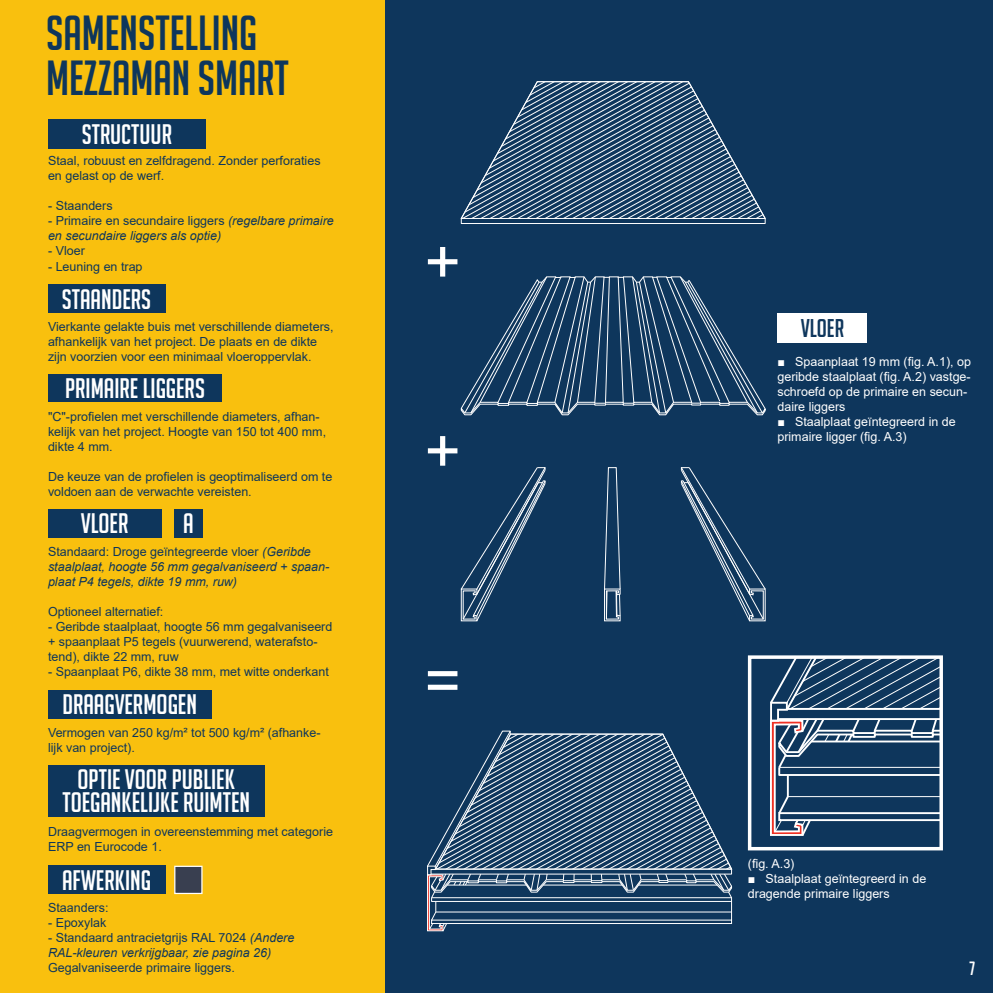
<style>
.page{position:relative;width:993px;height:993px;background:#fff}
.page>*{position:absolute;margin:0;border:0;box-sizing:border-box;transform-origin:0 0}
.t1{font:62.5px "Arial";color:#fff}
.t2{font:48px/45px "Big Noodle Titling";color:#0e365c}
.t3{font:27.5px/22.5px "Big Noodle Titling";color:#fff;text-align:center}
.t4{font:25px "Big Noodle Titling";color:#0e365c}
.t5{font:18.75px "Big Noodle Titling";color:#fff}
.t6{font:12.5px/15px "Arial";color:#0e365c}
.t7{font:italic 12.5px/15px "Arial";color:#0e365c}
.t8{font:12.5px/15px "Arial";color:#fff}
.s1{font-style:normal}
</style>
<div class="page">
<div style="left:365px;top:0;width:627px;height:992px;background:#0e365c"></div>
<div style="left:0;top:0;width:384px;height:992px;background:#f9c00e"></div>
<svg style="left:427px;top:730px;width:305px;height:201px"></svg>
<svg style="left:434px;top:733px;width:298px;height:136px"></svg>
<svg style="left:604px;top:467px;width:17px;height:154px"></svg>
<svg style="left:460px;top:467px;width:86px;height:155px"></svg>
<svg style="left:680px;top:467px;width:86px;height:155px"></svg>
<svg style="left:460px;top:276px;width:306px;height:139px"></svg>
<div style="left:460px;top:218px;width:305px;height:6px;border:1px solid #fff"></div>
<svg style="left:460px;top:81px;width:305px;height:138px"></svg>
<svg style="left:770px;top:659px;width:168px;height:177px"></svg>
<div style="left:747px;top:655px;width:195px;height:195px;border:3px solid #fff"></div>
<div style="left:777px;top:314px;width:90px;height:29px;background:#fff"></div>
<div style="left:48px;top:119px;width:158px;height:29px;background:#0e365c"></div>
<div style="left:48px;top:284px;width:117px;height:29px;background:#0e365c"></div>
<div style="left:48px;top:689px;width:163px;height:29px;background:#0e365c"></div>
<div style="left:48px;top:764px;width:216px;height:52px;background:#0e365c"></div>
<div style="left:48px;top:865px;width:117px;height:28px;background:#0e365c"></div>
<div style="left:174px;top:865px;width:28px;height:28px;background:#393f50;border:1px solid #fff"></div>
<div style="left:48px;top:374px;width:174px;height:27px;background:#0e365c"></div>
<div style="left:48px;top:509px;width:113px;height:28px;background:#0e365c"></div>
<div style="left:174px;top:509px;width:28px;height:28px;background:#0e365c"></div>
<h2 class="t2" style="left:46px;top:10px;width:244px">SAMENSTELLING<br>MEZZAMAN SMART</h2>
<h3 class="t3" style="left:82px;top:122px;width:92px">STRUCTUUR</h3>
<p class="t6" style="left:48px;top:153px;width:274px">Staal, robuust en zelfdragend. Zonder perforaties en gelast op de werf.</p>
<p class="t6" style="left:48px;top:198px;width:66px">- Staanders</p>
<p class="t7" style="left:48px;top:214px;width:287px"><span class="s1">- Primaire en secundaire liggers</span> (regelbare primaire en secundaire liggers als optie)</p>
<p class="t6" style="left:48px;top:243px;width:38px">- Vloer</p>
<p class="t6" style="left:48px;top:258px;width:96px">- Leuning en trap</p>
<h3 class="t3" style="left:62px;top:287px;width:91px">STAANDERS</h3>
<p class="t6" style="left:48px;top:319px;width:287px">Vierkante gelakte buis met verschillende diameters, afhankelijk van het project. De plaats en de dikte zijn voorzien voor een minimaal vloeroppervlak.</p>
<h3 class="t3" style="left:65px;top:377px;width:141px">PRIMAIRE LIGGERS</h3>
<p class="t6" style="left:48px;top:408px;width:279px">"C"-profielen met verschillende diameters, afhan&shy;kelijk van het project. Hoogte van 150 tot 400 mm, dikte 4 mm.</p>
<p class="t6" style="left:48px;top:468px;width:286px">De keuze van de profielen is geoptimaliseerd om te voldoen aan de verwachte vereisten.</p>
<h3 class="t3" style="left:81px;top:512px;width:49px">VLOER</h3>
<p class="t7" style="left:48px;top:544px;width:283px"><span class="s1">Standaard: Droge geïntegreerde vloer</span> (Geribde staalplaat, hoogte 56 mm gegalvaniseerd + spaan&shy;plaat P4 tegels, dikte 19 mm, ruw)</p>
<p class="t6" style="left:48px;top:603px;width:117px">Optioneel alternatief:</p>
<p class="t6" style="left:48px;top:618px;width:286px">- Geribde staalplaat, hoogte 56 mm gegalvaniseerd + spaanplaat P5 tegels (vuurwerend, waterafsto&shy;tend), dikte 22 mm, ruw</p>
<p class="t6" style="left:48px;top:663px;width:282px">- Spaanplaat P6, dikte 38 mm, met witte onderkant</p>
<h3 class="t3" style="left:183px;top:512px;width:12px">A</h3>
<h3 class="t3" style="left:62px;top:692px;width:136px">DRAAGVERMOGEN</h3>
<p class="t6" style="left:48px;top:724px;width:274px">Vermogen van 250 kg/m² tot 500 kg/m² (afhanke&shy;lijk van project).</p>
<h3 class="t3" style="left:62px;top:768px;width:189px">OPTIE VOOR PUBLIEK<br>TOEGANKELIJKE RUIMTEN</h3>
<p class="t6" style="left:48px;top:824px;width:286px">Draagvermogen in overeenstemming met categorie<br>ERP en Eurocode 1.</p>
<h3 class="t3" style="left:62px;top:868px;width:90px">AFWERKING</h3>
<p class="t6" style="left:48px;top:899px;width:62px">Staanders:</p>
<p class="t6" style="left:48px;top:914px;width:60px">- Epoxylak</p>
<p class="t7" style="left:48px;top:930px;width:248px"><span class="s1">- Standaard antracietgrijs RAL 7024</span> (Andere<br>RAL-kleuren verkrijgbaar, zie pagina 26)</p>
<p class="t6" style="left:48px;top:959px;width:188px">Gegalvaniseerde primaire liggers.</p>
<h1 class="t1" style="left:424px;top:219px;width:38px">+</h1>
<h1 class="t1" style="left:424px;top:408px;width:38px">+</h1>
<h1 class="t1" style="left:424px;top:637px;width:38px">=</h1>
<h3 class="t4" style="left:800px;top:315px;width:45px">VLOER</h3>
<p class="t8" style="left:777px;top:353px;width:195px">■ Spaanplaat 19 mm (fig. A.1), op geribde staalplaat (fig. A.2) vastge&shy;schroefd op de primaire en secun&shy;daire liggers</p>
<p class="t8" style="left:777px;top:413px;width:180px">■ Staalplaat geïntegreerd in de primaire ligger (fig. A.3)</p>
<p class="t8" style="left:747px;top:856px;width:48px">(fig. A.3)</p>
<p class="t8" style="left:747px;top:871px;width:180px">■ Staalplaat geïntegreerd in de dragende primaire liggers</p>
<h3 class="t5" style="left:969px;top:958px;width:7px">7</h3>
</div>
